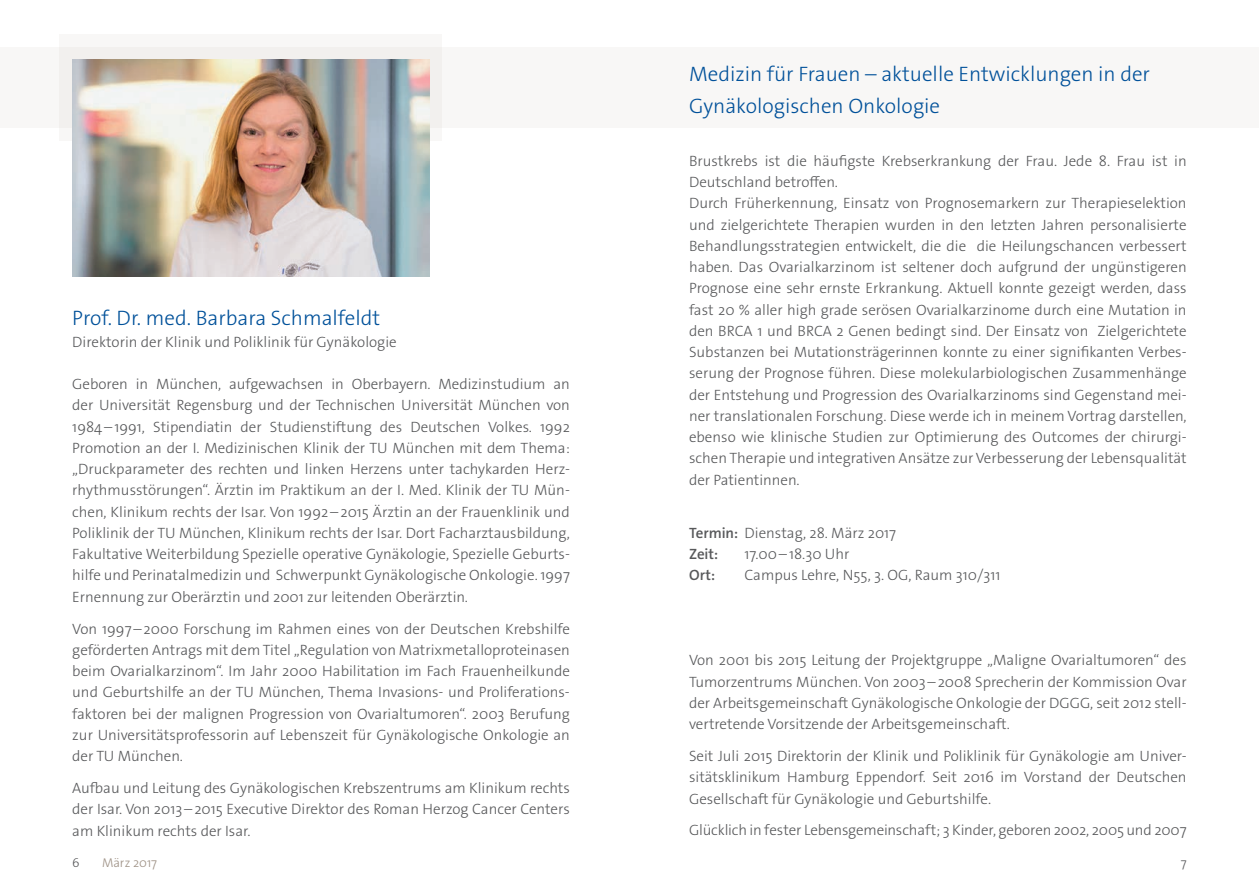
<style>
.page{position:relative;width:1259px;height:893px;background:#fff}
.page>*{position:absolute;margin:0;border:0;box-sizing:border-box;transform-origin:0 0}
.t1{font:300 21px/32px "The Sans Os F";color:#01519a}
.t2{font:300 15px/21.3px "The Sans Os F";color:#57585a;text-align:justify}
.t3{font:600 15px "The Sans Os F";color:#57585a}
.t4{font:300 12.75px "The Sans Os F";color:#9d9084}
.t5{font:300 12.75px "The Sans Os F";color:#57585a}
.s1{font-weight:600}
</style>
<div class="page">
<div style="left:0;top:47px;width:1259px;height:81px;background:#f8f7f6"></div>
<div style="left:60px;top:34px;width:382px;height:106px;background:#f2f0ee"></div>
<img style="left:72px;top:60px;width:357px;height:216px">
<h1 class="t1" style="left:72px;top:302px;width:309px">Prof. Dr. med. Barbara Schmalfeldt</h1>
<p class="t2" style="left:72px;top:331px;width:326px">Direktorin der Klinik und Poliklinik für Gynäkologie</p>
<p class="t2" style="left:72px;top:373px;width:499px">Geboren in München, aufgewachsen in Oberbayern. Medizinstudium an der Universität Regensburg und der Technischen Universität München von 1984–1991, Stipendiatin der Studienstiftung des Deutschen Volkes. 1992<br>Promotion an der I. Medizinischen Klinik der TU München mit dem Thema: „Druckparameter des rechten und linken Herzens unter tachykarden Herz&shy;rhythmusstörungen“. Ärztin im Praktikum an der I. Med. Klinik der TU Mün&shy;chen, Klinikum rechts der Isar. Von 1992–2015 Ärztin an der Frauenklinik und Poliklinik der TU München, Klinikum rechts der Isar. Dort Facharztausbildung, Fakultative Weiterbildung Spezielle operative Gynäkologie, Spezielle Geburts&shy;hilfe und Perinatalmedizin und Schwerpunkt Gynäkologische Onkologie. 1997<br>Ernennung zur Oberärztin und 2001 zur leitenden Oberärztin.</p>
<p class="t2" style="left:72px;top:618px;width:499px">Von 1997–2000 Forschung im Rahmen eines von der Deutschen Krebshilfe geförderten Antrags mit dem Titel „Regulation von Matrixmetalloproteinasen beim Ovarialkarzinom“. Im Jahr 2000 Habilitation im Fach Frauenheilkunde und Geburtshilfe an der TU München, Thema Invasions- und Proliferations&shy;faktoren bei der malignen Progression von Ovarialtumoren“. 2003 Berufung zur Universitätsprofessorin auf Lebenszeit für Gynäkologische Onkologie an der TU München.</p>
<p class="t2" style="left:72px;top:777px;width:499px">Aufbau und Leitung des Gynäkologischen Krebszentrums am Klinikum rechts der Isar. Von 2013–2015 Executive Direktor des Roman Herzog Cancer Centers am Klinikum rechts der Isar.</p>
<h1 class="t1" style="left:689px;top:58px;width:462px">Medizin für Frauen – aktuelle Entwicklungen in der<br>Gynäkologischen Onkologie</h1>
<p class="t2" style="left:689px;top:150px;width:499px;text-align:left">Brustkrebs ist die häufigste Krebserkrankung der Frau. Jede 8. Frau ist in Deutschland betroffen.<br>Durch Früherkennung, Einsatz von Prognosemarkern zur Therapieselektion und zielgerichtete Therapien wurden in den letzten Jahren personalisierte Behandlungsstrategien entwickelt, die die die Heilungschancen verbessert haben. Das Ovarialkarzinom ist seltener doch aufgrund der ungünstigeren Prognose eine sehr ernste Erkrankung. Aktuell konnte gezeigt werden, dass fast 20 % aller high grade serösen Ovarialkarzinome durch eine Mutation in den BRCA 1 und BRCA 2 Genen bedingt sind. Der Einsatz von Zielgerichtete Substanzen bei Mutationsträgerinnen konnte zu einer signifikanten Verbes&shy;serung der Prognose führen. Diese molekularbiologischen Zusammenhänge der Entstehung und Progression des Ovarialkarzinoms sind Gegenstand mei&shy;ner translationalen Forschung. Diese werde ich in meinem Vortrag darstellen, ebenso wie klinische Studien zur Optimierung des Outcomes der chirurgi&shy;schen Therapie und integrativen Ansätze zur Verbesserung der Lebensqualität der Patientinnen.</p>
<p class="t2" style="left:689px;top:522px;width:209px"><span class="s1">Termin:</span> Dienstag, 28. März 2017<br><span class="s1">Zeit:</span></p>
<p class="t2" style="left:744px;top:543px;width:106px">17.00–18.30 Uhr</p>
<p class="t3" style="left:689px;top:566px;width:28px">Ort:</p>
<p class="t2" style="left:744px;top:565px;width:257px">Campus Lehre, N55, 3. OG, Raum 310/311</p>
<p class="t2" style="left:689px;top:650px;width:499px">Von 2001 bis 2015 Leitung der Projektgruppe „Maligne Ovarialtumoren“ des Tumorzentrums München. Von 2003–2008 Sprecherin der Kommission Ovar der Arbeitsgemeinschaft Gynäkologische Onkologie der DGGG, seit 2012 stell&shy;vertretende Vorsitzende der Arbeitsgemeinschaft.</p>
<p class="t2" style="left:689px;top:745px;width:499px">Seit Juli 2015 Direktorin der Klinik und Poliklinik für Gynäkologie am Univer&shy;sitätsklinikum Hamburg Eppendorf. Seit 2016 im Vorstand der Deutschen Gesellschaft für Gynäkologie und Geburtshilfe.</p>
<p class="t2" style="left:689px;top:820px;width:499px">Glücklich in fester Lebensgemeinschaft; 3 Kinder, geboren 2002, 2005 und 2007</p>
<p class="t5" style="left:72px;top:855px;width:9px">6</p>
<p class="t4" style="left:102px;top:855px;width:57px">März 2017</p>
<p class="t5" style="left:1180px;top:855px;width:7px">7</p>
</div>
